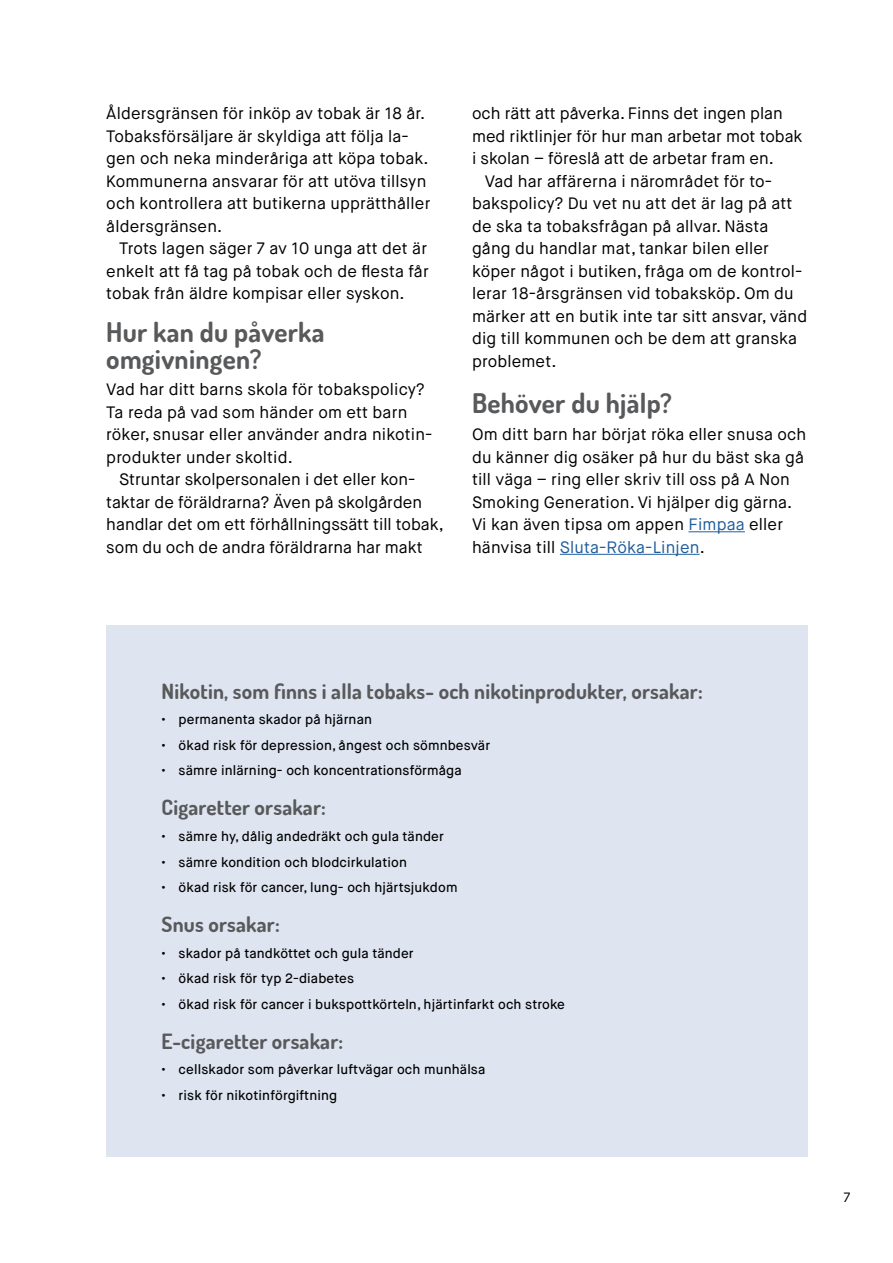
<style>
.page{position:relative;width:893px;height:1263px;background:#fff}
.page>*{position:absolute;margin:0;border:0;box-sizing:border-box;transform-origin:0 0}
.t1{font:700 27px/27px "Dosis";letter-spacing:.01em;color:#58595b}
.t2{font:700 21px "Dosis";letter-spacing:.01em;color:#58595b}
.t3{font:16.5px/22.5px "Maison Neue";letter-spacing:.01em;color:#000}
.t4{font:500 13.5px "Maison Neue";letter-spacing:.01em;color:#000}
.t5{font:13.5px "Maison Neue";color:#000}
.s1{color:#215e9e}
</style>
<div class="page">
<div style="left:106px;top:625px;width:702px;height:532px;background:#dee4f0"></div>
<hr style="left:688px;top:531px;width:57px;height:1px;background:#215e9e">
<hr style="left:560px;top:554px;width:140px;height:1px;background:#215e9e">
<p class="t3" style="left:106px;top:102px;width:326px">Åldersgränsen för inköp av tobak är 18 år.<br>Tobaksförsäljare är skyldiga att följa la&shy;gen och neka minderåriga att köpa tobak.<br>Kommunerna ansvarar för att utöva tillsyn och kontrollera att butikerna upprätthåller åldersgränsen.</p>
<p class="t3" style="left:106px;top:237px;width:324px;text-align:justify;text-indent:13px">Trots lagen säger 7 av 10 unga att det är enkelt att få tag på tobak och de flesta får tobak från äldre kompisar eller syskon.</p>
<h1 class="t1" style="left:106px;top:318px;width:220px">Hur kan du påverka omgivningen?</h1>
<p class="t3" style="left:106px;top:378px;width:328px">Vad har ditt barns skola för tobakspolicy?<br>Ta reda på vad som händer om ett barn röker, snusar eller använder andra nikotin&shy;produkter under skoltid.</p>
<p class="t3" style="left:106px;top:468px;width:339px;text-indent:13px">Struntar skolpersonalen i det eller kon&shy;taktar de föräldrarna? Även på skolgården handlar det om ett förhållningssätt till tobak, som du och de andra föräldrarna har makt</p>
<p class="t3" style="left:472px;top:102px;width:312px">och rätt att påverka. Finns det ingen plan</p>
<p class="t3" style="left:472px;top:125px;width:332px">med riktlinjer för hur man arbetar mot tobak</p>
<p class="t3" style="left:472px;top:147px;width:303px">i skolan – föreslå att de arbetar fram en.</p>
<p class="t3" style="left:485px;top:170px;width:289px">Vad har affärerna i närområdet för to-</p>
<p class="t3" style="left:472px;top:192px;width:322px">bakspolicy? Du vet nu att det är lag på att</p>
<p class="t3" style="left:472px;top:215px;width:298px">de ska ta tobaksfrågan på allvar. Nästa</p>
<p class="t3" style="left:472px;top:237px;width:298px">gång du handlar mat, tankar bilen eller</p>
<p class="t3" style="left:472px;top:260px;width:332px">köper något i butiken, fråga om de kontrol-</p>
<p class="t3" style="left:472px;top:282px;width:323px">lerar 18-årsgränsen vid tobaksköp. Om du</p>
<p class="t3" style="left:472px;top:305px;width:337px">märker att en butik inte tar sitt ansvar, vänd</p>
<p class="t3" style="left:472px;top:327px;width:327px">dig till kommunen och be dem att granska</p>
<p class="t3" style="left:472px;top:350px;width:86px">problemet.</p>
<h1 class="t1" style="left:472px;top:389px;width:201px">Behöver du hjälp?</h1>
<p class="t3" style="left:472px;top:423px;width:336px">Om ditt barn har börjat röka eller snusa och du känner dig osäker på hur du bäst ska gå till väga – ring eller skriv till oss på A Non Smoking Generation. Vi hjälper dig gärna.<br>Vi kan även tipsa om appen <span class="s1">Fimpaa</span> eller hänvisa till <span class="s1">Sluta-Röka-Linjen</span>.</p>
<p class="t2" style="left:162px;top:677px;width:543px">Nikotin, som finns i alla tobaks- och nikotinprodukter, orsakar:</p>
<p class="t4" style="left:162px;top:711px;width:212px">• permanenta skador på hjärnan</p>
<p class="t4" style="left:162px;top:737px;width:330px">• ökad risk för depression, ångest och sömnbesvär</p>
<p class="t4" style="left:162px;top:762px;width:302px">• sämre inlärning- och koncentrationsförmåga</p>
<p class="t2" style="left:162px;top:794px;width:166px">Cigaretter orsakar:</p>
<p class="t4" style="left:162px;top:828px;width:284px">• sämre hy, dålig andedräkt och gula tänder</p>
<p class="t4" style="left:162px;top:853px;width:247px">• sämre kondition och blodcirkulation</p>
<p class="t4" style="left:162px;top:879px;width:297px">• ökad risk för cancer, lung- och hjärtsjukdom</p>
<p class="t2" style="left:162px;top:911px;width:120px">Snus orsakar:</p>
<p class="t4" style="left:162px;top:944px;width:254px">• skador på tandköttet och gula tänder</p>
<p class="t4" style="left:162px;top:970px;width:194px">• ökad risk för typ 2-diabetes</p>
<p class="t4" style="left:162px;top:995px;width:405px">• ökad risk för cancer i bukspottkörteln, hjärtinfarkt och stroke</p>
<p class="t2" style="left:162px;top:1027px;width:183px">E-cigaretter orsakar:</p>
<p class="t4" style="left:162px;top:1061px;width:325px">• cellskador som påverkar luftvägar och munhälsa</p>
<p class="t4" style="left:162px;top:1087px;width:177px">• risk för nikotinförgiftning</p>
<p class="t5" style="left:844px;top:1189px;width:8px">7</p>
</div>
